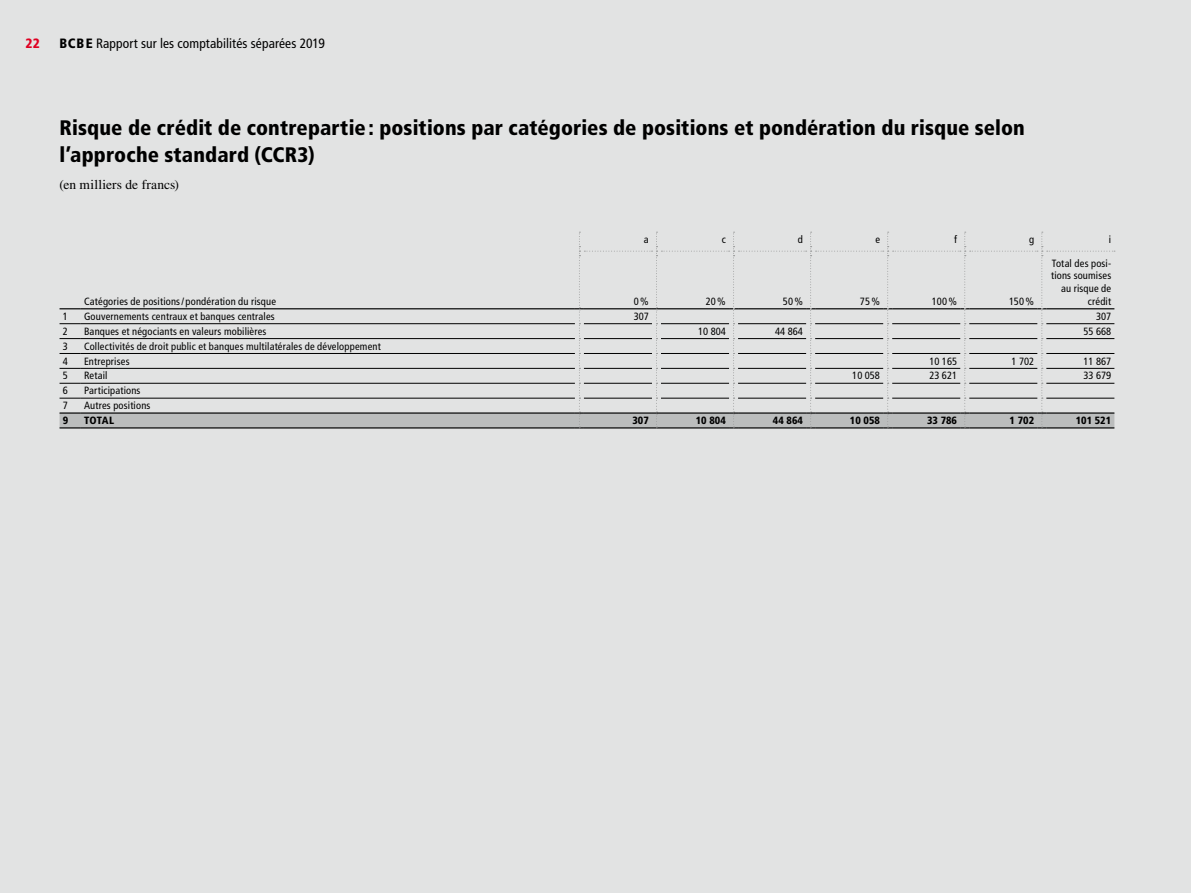
<style>
.page{position:relative;width:1191px;height:893px;background:#e2e3e3}
.page>*{position:absolute;margin:0;border:0;box-sizing:border-box;transform-origin:0 0}
._30_Tabellen_Tab_02_HT{font:900 condensed 21px/27px "Frutiger LT Std";letter-spacing:.005em;color:#000}
.t1{font:condensed 13.5px "Frutiger LT Std";letter-spacing:.01em;color:#000}
._30_Tabellen_Tab_51_Times_GT{font:13.5px "Times LT Std";letter-spacing:.01em;color:#000}
.t2{font:900 condensed 13.5px "Frutiger LT Std";color:#df0022}
._30_Tabellen_Tab_21_GT{font:condensed 10.5px "Frutiger LT Std";letter-spacing:.015em;color:#000}
._30_Tabellen_Tab_43_Kopf_schwarz{font:condensed 10.5px/12.8px "Frutiger LT Std";letter-spacing:.02em;color:#000;text-align:right}
._30_Tabellen_Tab_31_Zahlen_schwarz{font:condensed 10.5px "Frutiger LT Std";color:#000}
._30_Tabellen_Tab_31_Zahlen_schwarz-2{font:900 condensed 10.5px "Frutiger LT Std";color:#000}
._30_Tabellen_Tab_24_GT_black_Versal_Stufe{font:900 condensed 10.5px "Frutiger LT Std";letter-spacing:.015em;color:#000}
._30_Tabellen_Tab_21_GT-2{font:900 condensed 10.5px "Frutiger LT Std";color:#000}
.s1{font-weight:900}
</style>
<div class="page">
<svg style="left:60px;top:232px;width:1055px;height:196px"></svg>
<p class="t2" style="left:26px;top:36px;width:16px">22</p>
<p class="t1" style="left:60px;top:36px;width:267px"><span class="s1">BCBE</span> Rapport sur les comptabilités séparées 2019</p>
<h2 class="_30_Tabellen_Tab_02_HT" style="left:60px;top:114px;width:967px">Risque de crédit de contrepartie: positions par catégories de positions et pondération du risque selon l’approche standard (CCR3)</h2>
<p class="_30_Tabellen_Tab_51_Times_GT" style="left:60px;top:176px;width:121px">(en milliers de francs)</p>
<p class="_30_Tabellen_Tab_43_Kopf_schwarz" style="left:84px;top:295px;width:194px">Catégories de positions/pondération du risque</p>
<p class="_30_Tabellen_Tab_43_Kopf_schwarz" style="left:644px;top:233px;width:6px">a</p>
<p class="_30_Tabellen_Tab_43_Kopf_schwarz" style="left:722px;top:233px;width:6px">c</p>
<p class="_30_Tabellen_Tab_43_Kopf_schwarz" style="left:798px;top:233px;width:7px">d</p>
<p class="_30_Tabellen_Tab_43_Kopf_schwarz" style="left:875px;top:233px;width:6px">e</p>
<p class="_30_Tabellen_Tab_43_Kopf_schwarz" style="left:954px;top:233px;width:4px">f</p>
<p class="_30_Tabellen_Tab_43_Kopf_schwarz" style="left:1029px;top:233px;width:7px">g</p>
<p class="_30_Tabellen_Tab_43_Kopf_schwarz" style="left:1108px;top:233px;width:4px">i</p>
<p class="_30_Tabellen_Tab_43_Kopf_schwarz" style="left:634px;top:295px;width:16px">0%</p>
<p class="_30_Tabellen_Tab_43_Kopf_schwarz" style="left:706px;top:295px;width:21px">20%</p>
<p class="_30_Tabellen_Tab_43_Kopf_schwarz" style="left:782px;top:295px;width:22px">50%</p>
<p class="_30_Tabellen_Tab_43_Kopf_schwarz" style="left:860px;top:295px;width:22px">75%</p>
<p class="_30_Tabellen_Tab_43_Kopf_schwarz" style="left:932px;top:295px;width:27px">100%</p>
<p class="_30_Tabellen_Tab_43_Kopf_schwarz" style="left:1009px;top:295px;width:26px">150%</p>
<p class="_30_Tabellen_Tab_43_Kopf_schwarz" style="left:1051px;top:257px;width:62px">Total des posi&shy;tions soumises au risque de crédit</p>
<p class="_30_Tabellen_Tab_21_GT" style="left:63px;top:310px;width:7px">1</p>
<p class="_30_Tabellen_Tab_21_GT" style="left:84px;top:310px;width:192px">Gouvernements centraux et banques centrales</p>
<p class="_30_Tabellen_Tab_31_Zahlen_schwarz" style="left:633px;top:310px;width:17px">307</p>
<p class="_30_Tabellen_Tab_31_Zahlen_schwarz" style="left:1096px;top:310px;width:17px">307</p>
<p class="_30_Tabellen_Tab_21_GT" style="left:63px;top:325px;width:7px">2</p>
<p class="_30_Tabellen_Tab_21_GT" style="left:84px;top:325px;width:184px">Banques et négociants en valeurs mobilières</p>
<p class="_30_Tabellen_Tab_31_Zahlen_schwarz" style="left:698px;top:325px;width:29px">10 804</p>
<p class="_30_Tabellen_Tab_31_Zahlen_schwarz" style="left:775px;top:325px;width:29px">44 864</p>
<p class="_30_Tabellen_Tab_31_Zahlen_schwarz" style="left:1083px;top:325px;width:29px">55 668</p>
<p class="_30_Tabellen_Tab_21_GT" style="left:63px;top:340px;width:7px">3</p>
<p class="_30_Tabellen_Tab_21_GT" style="left:84px;top:340px;width:298px">Collectivités de droit public et banques multilatérales de développement</p>
<p class="_30_Tabellen_Tab_21_GT" style="left:63px;top:355px;width:7px">4</p>
<p class="_30_Tabellen_Tab_21_GT" style="left:84px;top:355px;width:47px">Entreprises</p>
<p class="_30_Tabellen_Tab_31_Zahlen_schwarz" style="left:929px;top:355px;width:29px">10 165</p>
<p class="_30_Tabellen_Tab_31_Zahlen_schwarz" style="left:1011px;top:355px;width:24px">1 702</p>
<p class="_30_Tabellen_Tab_31_Zahlen_schwarz" style="left:1083px;top:355px;width:29px">11 867</p>
<p class="_30_Tabellen_Tab_21_GT" style="left:63px;top:370px;width:7px">5</p>
<p class="_30_Tabellen_Tab_21_GT" style="left:84px;top:370px;width:25px">Retail</p>
<p class="_30_Tabellen_Tab_31_Zahlen_schwarz" style="left:852px;top:370px;width:29px">10 058</p>
<p class="_30_Tabellen_Tab_31_Zahlen_schwarz" style="left:929px;top:370px;width:29px">23 621</p>
<p class="_30_Tabellen_Tab_31_Zahlen_schwarz" style="left:1083px;top:370px;width:29px">33 679</p>
<p class="_30_Tabellen_Tab_21_GT" style="left:63px;top:385px;width:7px">6</p>
<p class="_30_Tabellen_Tab_21_GT" style="left:84px;top:385px;width:58px">Participations</p>
<p class="_30_Tabellen_Tab_21_GT" style="left:63px;top:399px;width:7px">7</p>
<p class="_30_Tabellen_Tab_21_GT" style="left:84px;top:399px;width:68px">Autres positions</p>
<p class="_30_Tabellen_Tab_21_GT-2" style="left:63px;top:414px;width:7px">9</p>
<p class="_30_Tabellen_Tab_24_GT_black_Versal_Stufe" style="left:84px;top:414px;width:32px">TOTAL</p>
<p class="_30_Tabellen_Tab_31_Zahlen_schwarz-2" style="left:632px;top:414px;width:18px">307</p>
<p class="_30_Tabellen_Tab_31_Zahlen_schwarz-2" style="left:696px;top:414px;width:32px">10 804</p>
<p class="_30_Tabellen_Tab_31_Zahlen_schwarz-2" style="left:773px;top:414px;width:32px">44 864</p>
<p class="_30_Tabellen_Tab_31_Zahlen_schwarz-2" style="left:850px;top:414px;width:32px">10 058</p>
<p class="_30_Tabellen_Tab_31_Zahlen_schwarz-2" style="left:927px;top:414px;width:32px">33 786</p>
<p class="_30_Tabellen_Tab_31_Zahlen_schwarz-2" style="left:1009px;top:414px;width:26px">1 702</p>
<p class="_30_Tabellen_Tab_31_Zahlen_schwarz-2" style="left:1075px;top:414px;width:37px">101 521</p>
</div>
